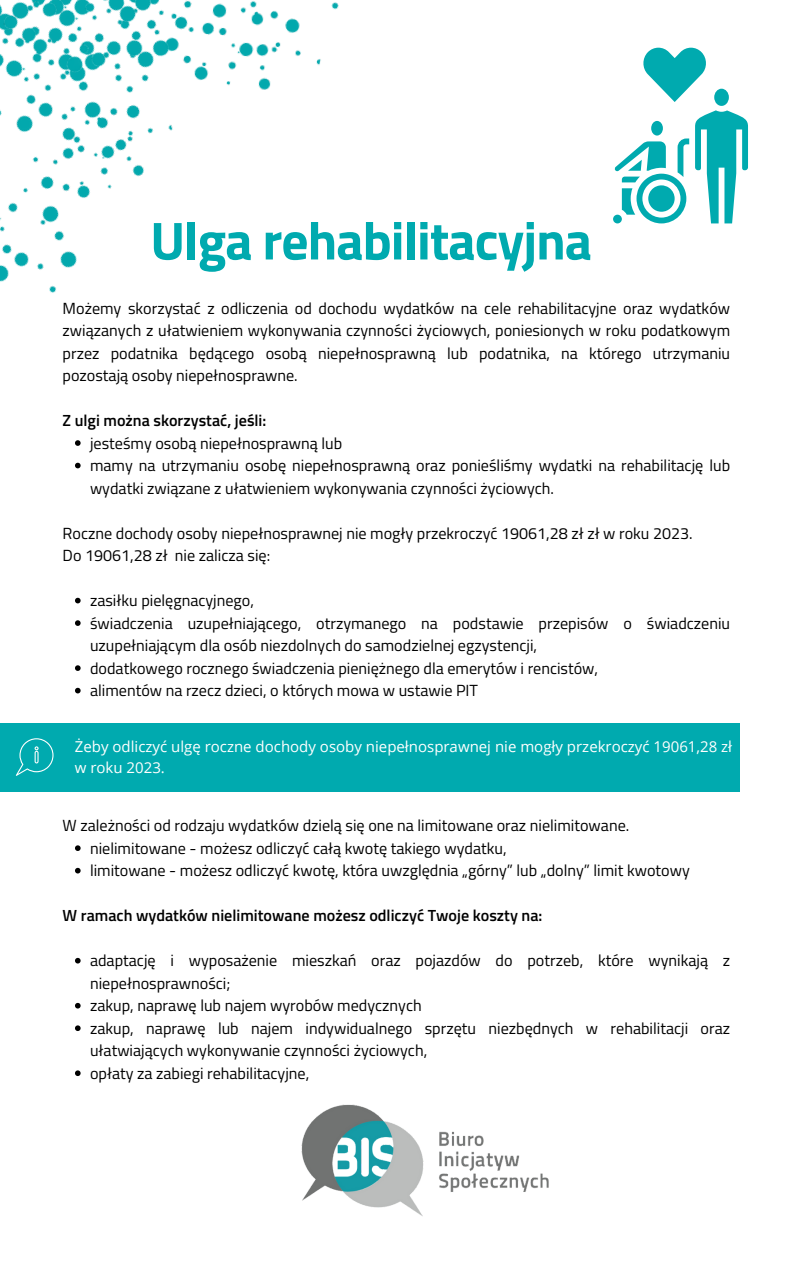
<style>
.page{position:relative;width:794px;height:1266px;background:#fff}
.page>*{position:absolute;margin:0;border:0;box-sizing:border-box;transform-origin:0 0}
.t1{font:700 53.55px "Titillium Web";letter-spacing:-.02em;color:#00aaaf}
.t2{font:16.12px/22.5px "Titillium Web";color:#000}
.t3{font:600 16.12px "Titillium Web";color:#000}
.t4{font:15px/20.9px "Open Sans";color:#fff}
</style>
<div class="page">
<svg style="left:75px;top:463px;width:6px;height:5px"></svg>
<svg style="left:75px;top:598px;width:6px;height:5px"></svg>
<svg style="left:75px;top:620px;width:6px;height:6px"></svg>
<svg style="left:75px;top:665px;width:6px;height:6px"></svg>
<svg style="left:75px;top:688px;width:6px;height:5px"></svg>
<svg style="left:75px;top:845px;width:6px;height:6px"></svg>
<svg style="left:75px;top:868px;width:6px;height:5px"></svg>
<svg style="left:75px;top:958px;width:6px;height:5px"></svg>
<svg style="left:75px;top:1003px;width:6px;height:5px"></svg>
<svg style="left:75px;top:1025px;width:6px;height:6px"></svg>
<svg style="left:75px;top:1070px;width:6px;height:6px"></svg>
<img style="left:301px;top:1104px;width:248px;height:112px">
<div style="left:0;top:723px;width:739px;height:68px;background:#00aaaf"></div>
<svg style="left:16px;top:738px;width:37px;height:38px"></svg>
<svg style="left:614px;top:48px;width:133px;height:175px"></svg>
<img style="left:233px;top:1px;width:106px;height:89px">
<img style="left:0;top:0;width:233px;height:293px">
<h1 class="t1" style="left:150px;top:199px;width:443px">Ulga rehabilitacyjna</h1>
<p class="t2" style="left:63px;top:296px;width:668px;text-align:justify">Możemy skorzystać z odliczenia od dochodu wydatków na cele rehabilitacyjne oraz wydatków związanych z ułatwieniem wykonywania czynności życiowych, poniesionych w roku podatkowym przez podatnika będącego osobą niepełnosprawną lub podatnika, na którego utrzymaniu pozostają osoby niepełnosprawne.</p>
<p class="t3" style="left:63px;top:408px;width:205px">Z ulgi można skorzystać, jeśli:</p>
<p class="t2" style="left:90px;top:431px;width:641px">jesteśmy osobą niepełnosprawną lub<br>mamy na utrzymaniu osobę niepełnosprawną oraz ponieśliśmy wydatki na rehabilitację lub wydatki związane z ułatwieniem wykonywania czynności życiowych.</p>
<p class="t2" style="left:63px;top:521px;width:631px">Roczne dochody osoby niepełnosprawnej nie mogły przekroczyć 19061,28 zł zł w roku 2023.<br>Do 19061,28 zł nie zalicza się:</p>
<p class="t2" style="left:90px;top:589px;width:641px">zasiłku pielęgnacyjnego,<br>świadczenia uzupełniającego, otrzymanego na podstawie przepisów o świadczeniu uzupełniającym dla osób niezdolnych do samodzielnej egzystencji,<br>dodatkowego rocznego świadczenia pieniężnego dla emerytów i rencistów,<br>alimentów na rzecz dzieci, o których mowa w ustawie PIT</p>
<p class="t4" style="left:75px;top:736px;width:658px">Żeby odliczyć ulgę roczne dochody osoby niepełnosprawnej nie mogły przekroczyć 19061,28 zł w roku 2023.</p>
<p class="t2" style="left:90px;top:814px;width:601px;text-indent:-27px">W zależności od rodzaju wydatków dzielą się one na limitowane oraz nielimitowane. nielimitowane - możesz odliczyć całą kwotę takiego wydatku,<br>limitowane - możesz odliczyć kwotę, która uwzględnia „górny” lub „dolny” limit kwotowy</p>
<p class="t3" style="left:63px;top:903px;width:481px">W ramach wydatków nielimitowane możesz odliczyć Twoje koszty na:</p>
<p class="t2" style="left:90px;top:949px;width:641px">adaptację i wyposażenie mieszkań oraz pojazdów do potrzeb, które wynikają z niepełnosprawności;<br>zakup, naprawę lub najem wyrobów medycznych<br>zakup, naprawę lub najem indywidualnego sprzętu niezbędnych w rehabilitacji oraz ułatwiających wykonywanie czynności życiowych,<br>opłaty za zabiegi rehabilitacyjne,</p>
</div>
